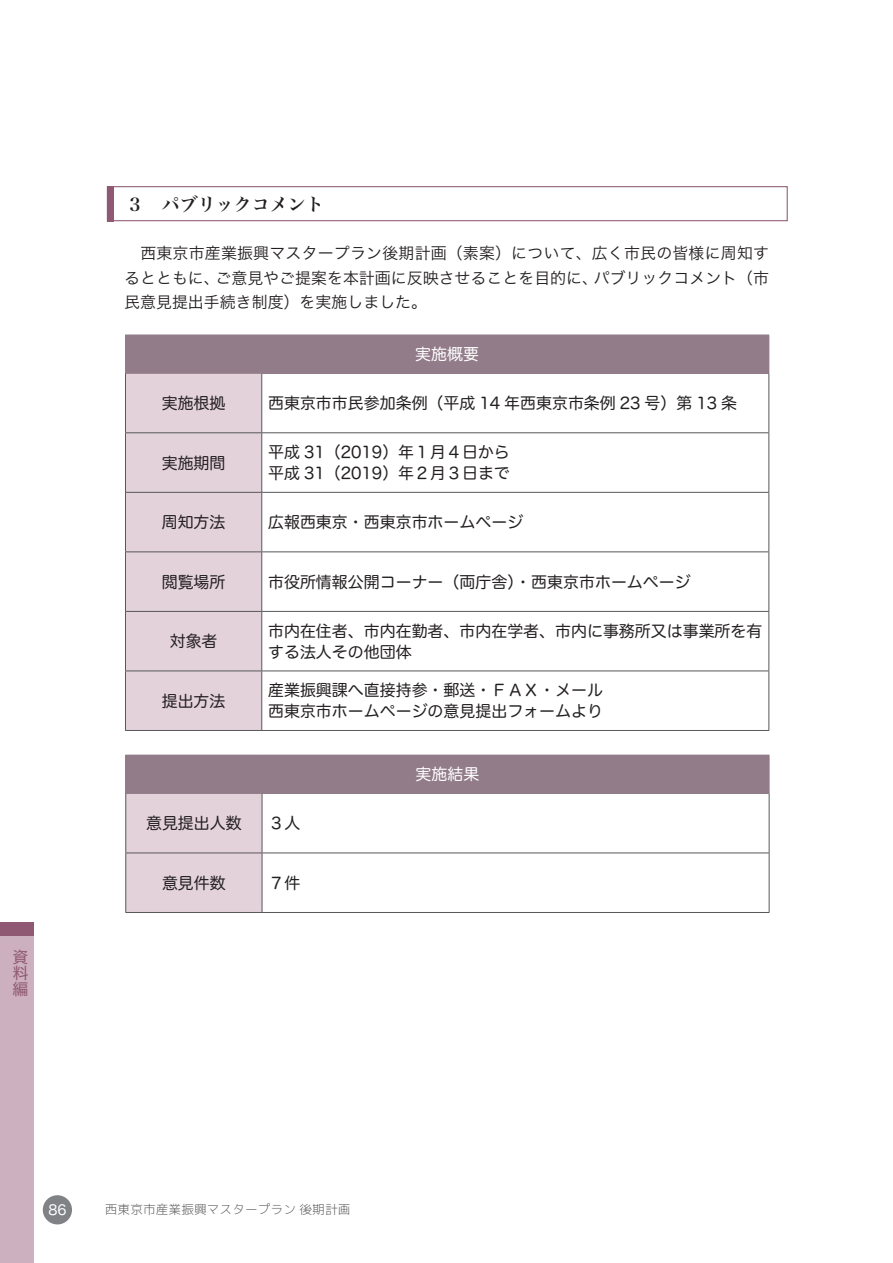
<style>
.page{position:relative;width:893px;height:1263px;background:#fff}
.page>*{position:absolute;margin:0;border:0;box-sizing:border-box;transform-origin:0 0}
.t1{font:18px "Hira Min Pro W6";color:#231f20}
.t2{font:15.9px/21.3px "Hira Maru Pro W4";color:#231f20}
.t3{font:15.9px/24.5px "Hiragino Sans W3";color:#231f20;text-align:justify}
.t4{font:15.9px "Hira Maru Pro W4";color:#fff}
.t5{font:15.9px/15.9px "Hiragino Sans W4";color:#8f5973;text-align:justify}
.t6{font:13.8px "Hira Maru Pro W4";color:#fff}
.t7{font:12.75px "mgenplus 2 c light";color:#57585a}
</style>
<div class="page">
<div style="left:107px;top:186px;width:681px;height:35px;border:1px solid #8f5973"></div>
<div style="left:107px;top:186px;width:6px;height:35px;background:#8f5973"></div>
<div style="left:125px;top:335px;width:644px;height:38px;background:#927c89"></div>
<div style="left:126px;top:374px;width:135px;height:356px;background:#e4d2db"></div>
<hr style="left:125px;top:373px;width:137px;height:1px;background:#927c89">
<hr style="left:262px;top:373px;width:507px;height:1px;background:#927c89">
<hr style="left:125px;top:374px;width:1px;height:58px;background:#57585a">
<hr style="left:261px;top:374px;width:1px;height:58px;background:#57585a">
<hr style="left:768px;top:374px;width:1px;height:58px;background:#57585a">
<hr style="left:125px;top:432px;width:137px;height:1px;background:#57585a">
<hr style="left:125px;top:433px;width:1px;height:59px;background:#57585a">
<hr style="left:262px;top:432px;width:507px;height:1px;background:#57585a">
<hr style="left:261px;top:433px;width:1px;height:59px;background:#57585a">
<hr style="left:768px;top:433px;width:1px;height:59px;background:#57585a">
<hr style="left:125px;top:492px;width:137px;height:1px;background:#57585a">
<hr style="left:125px;top:493px;width:1px;height:58px;background:#57585a">
<hr style="left:262px;top:492px;width:507px;height:1px;background:#57585a">
<hr style="left:261px;top:493px;width:1px;height:58px;background:#57585a">
<hr style="left:768px;top:493px;width:1px;height:58px;background:#57585a">
<hr style="left:125px;top:551px;width:137px;height:1px;background:#57585a">
<hr style="left:125px;top:552px;width:1px;height:59px;background:#57585a">
<hr style="left:262px;top:551px;width:507px;height:1px;background:#57585a">
<hr style="left:261px;top:552px;width:1px;height:59px;background:#57585a">
<hr style="left:768px;top:552px;width:1px;height:59px;background:#57585a">
<hr style="left:125px;top:611px;width:137px;height:1px;background:#57585a">
<hr style="left:125px;top:612px;width:1px;height:59px;background:#57585a">
<hr style="left:262px;top:611px;width:507px;height:1px;background:#57585a">
<hr style="left:261px;top:612px;width:1px;height:59px;background:#57585a">
<hr style="left:768px;top:612px;width:1px;height:59px;background:#57585a">
<hr style="left:125px;top:671px;width:137px;height:1px;background:#57585a">
<hr style="left:125px;top:671px;width:1px;height:59px;background:#57585a">
<hr style="left:262px;top:671px;width:507px;height:1px;background:#57585a">
<hr style="left:261px;top:671px;width:1px;height:59px;background:#57585a">
<hr style="left:768px;top:671px;width:1px;height:59px;background:#57585a">
<hr style="left:125px;top:730px;width:137px;height:1px;background:#57585a">
<hr style="left:262px;top:730px;width:507px;height:1px;background:#57585a">
<div style="left:126px;top:755px;width:643px;height:38px;background:#927c89"></div>
<div style="left:126px;top:794px;width:136px;height:118px;background:#e4d2db"></div>
<hr style="left:125px;top:755px;width:1px;height:38px;background:#927c89">
<hr style="left:769px;top:755px;width:1px;height:38px;background:#927c89">
<hr style="left:125px;top:793px;width:137px;height:1px;background:#927c89">
<hr style="left:262px;top:793px;width:507px;height:1px;background:#927c89">
<hr style="left:125px;top:794px;width:1px;height:59px;background:#57585a">
<hr style="left:262px;top:794px;width:1px;height:59px;background:#57585a">
<hr style="left:769px;top:794px;width:1px;height:59px;background:#57585a">
<hr style="left:125px;top:853px;width:137px;height:1px;background:#57585a">
<hr style="left:125px;top:853px;width:1px;height:59px;background:#57585a">
<hr style="left:262px;top:853px;width:507px;height:1px;background:#57585a">
<hr style="left:262px;top:853px;width:1px;height:59px;background:#57585a">
<hr style="left:769px;top:853px;width:1px;height:59px;background:#57585a">
<hr style="left:125px;top:912px;width:137px;height:1px;background:#57585a">
<hr style="left:262px;top:912px;width:507px;height:1px;background:#57585a">
<div style="left:43px;top:1195px;width:29px;height:29px;background:#808285;border-radius:50%"></div>
<div style="left:0;top:935px;width:34px;height:328px;background:#cdb0bf"></div>
<div style="left:0;top:922px;width:34px;height:13px;background:#8f5973"></div>
<p class="t5" style="left:12px;top:948px;width:17px">資料編</p>
<p class="t1" style="left:108px;top:188px;width:218px">　３　パブリックコメント</p>
<p class="t3" style="left:124px;top:240px;width:646px">　西東京市産業振興マスタープラン後期計画（素案）について、広く市民の皆様に周知するとともに、ご意見やご提案を本計画に反映させることを目的に、パブリックコメント（市民意見提出手続き制度）を実施しました。</p>
<p class="t4" style="left:415px;top:340px;width:65px">実施概要</p>
<p class="t2" style="left:162px;top:391px;width:65px">実施根拠</p>
<p class="t2" style="left:268px;top:391px;width:470px">西東京市市民参加条例（平成 14 年西東京市条例 23 号）第 13 条</p>
<p class="t2" style="left:162px;top:451px;width:65px">実施期間</p>
<p class="t2" style="left:268px;top:440px;width:243px">平成 31（2019）年１月４日から平成 31（2019）年２月３日まで</p>
<p class="t2" style="left:162px;top:510px;width:65px">周知方法</p>
<p class="t2" style="left:268px;top:510px;width:257px">広報西東京・西東京市ホームページ</p>
<p class="t2" style="left:162px;top:570px;width:65px">閲覧場所</p>
<p class="t2" style="left:268px;top:570px;width:424px">市役所情報公開コーナー（両庁舎）・西東京市ホームページ</p>
<p class="t2" style="left:170px;top:630px;width:49px">対象者</p>
<p class="t2" style="left:268px;top:619px;width:496px">市内在住者、市内在勤者、市内在学者、市内に事務所又は事業所を有する法人その他団体</p>
<p class="t2" style="left:162px;top:689px;width:65px">提出方法</p>
<p class="t2" style="left:268px;top:678px;width:336px">産業振興課へ直接持参・郵送・ＦＡＸ・メール西東京市ホームページの意見提出フォームより</p>
<p class="t2" style="left:146px;top:812px;width:97px">意見提出人数</p>
<p class="t2" style="left:268px;top:812px;width:33px">３人</p>
<p class="t2" style="left:162px;top:871px;width:65px">意見件数</p>
<p class="t2" style="left:268px;top:871px;width:33px">７件</p>
<p class="t4" style="left:416px;top:760px;width:65px">実施結果</p>
<p class="t6" style="left:48px;top:1198px;width:20px">86</p>
<p class="t7" style="left:105px;top:1201px;width:247px">西東京市産業振興マスタープラン 後期計画</p>
</div>
